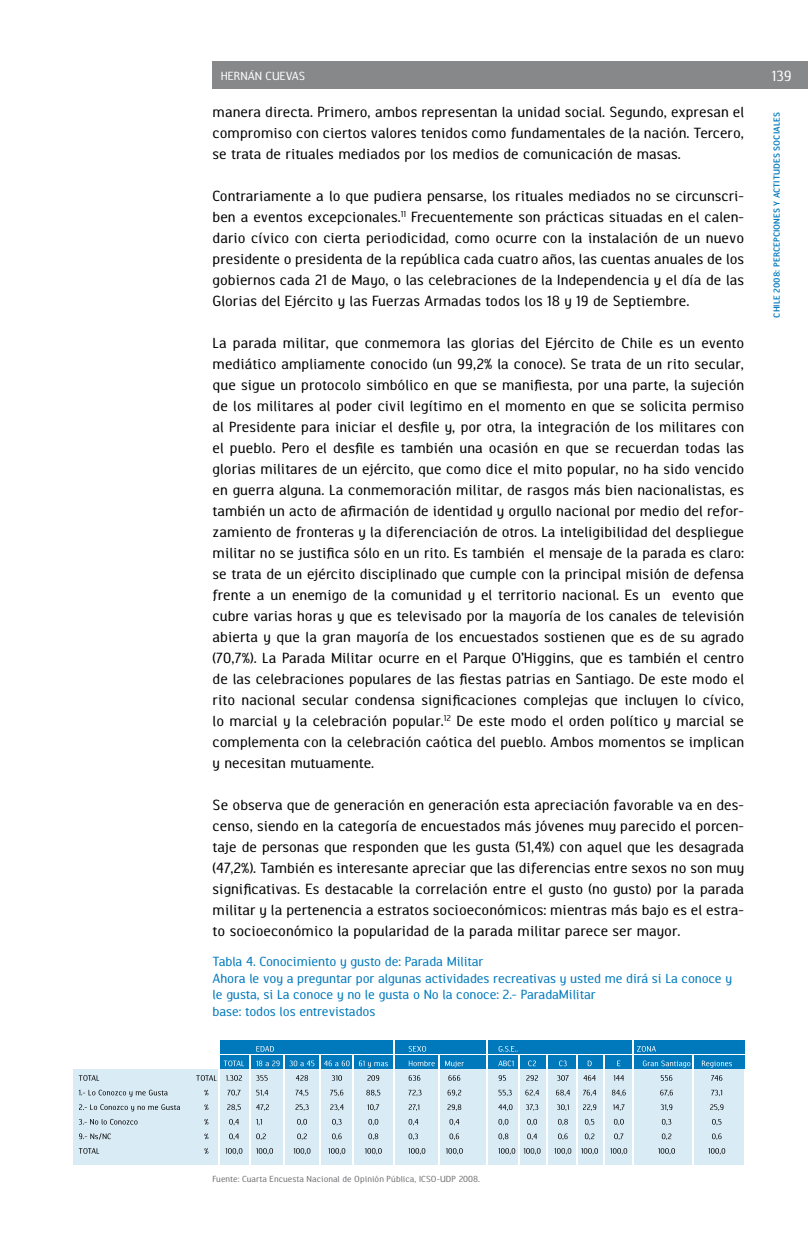
<style>
.page{position:relative;width:808px;height:1234px;background:#fff}
.page>*{position:absolute;margin:0;border:0;box-sizing:border-box;transform-origin:0 0}
.t1{font:15px/21px "Indo Sans 04";color:#000;text-align:justify}
.t2{font:15px "Indo Sans 04";color:#fff}
.t3{font:13.5px/16.5px "Indo Sans 04";letter-spacing:-.01em;color:#0079bc}
.t4{font:12px "Indo Sans 04";color:#fff}
.t5{font:9px "Indo Sans 04";color:#707173}
.t6{font:700 9px "Indo Sans 04";color:#0079bc}
</style>
<div class="page">
<div style="left:212px;top:61px;width:596px;height:28px;background:#87888a"></div>
<div style="left:220px;top:1055px;width:524px;height:13px;background:#0079bc"></div>
<div style="left:220px;top:1039px;width:524px;height:14px;background:#0079bc"></div>
<div style="left:73px;top:1068px;width:671px;height:96px;background:#d9ebf5"></div>
<hr style="left:632px;top:1039px;width:1px;height:129px;background:#fff">
<hr style="left:692px;top:1053px;width:2px;height:115px;background:#fff">
<hr style="left:603px;top:1054px;width:2px;height:114px;background:#fff">
<hr style="left:576px;top:1054px;width:2px;height:114px;background:#fff">
<hr style="left:547px;top:1054px;width:1px;height:113px;background:#fff">
<hr style="left:518px;top:1053px;width:2px;height:115px;background:#fff">
<hr style="left:486px;top:1039px;width:2px;height:129px;background:#fff">
<hr style="left:393px;top:1038px;width:2px;height:130px;background:#fff">
<hr style="left:283px;top:1054px;width:2px;height:113px;background:#fff">
<hr style="left:249px;top:1054px;width:2px;height:114px;background:#fff">
<hr style="left:352px;top:1054px;width:2px;height:114px;background:#fff">
<hr style="left:319px;top:1054px;width:2px;height:114px;background:#fff">
<hr style="left:438px;top:1054px;width:2px;height:114px;background:#fff">
<svg style="left:79px;top:1147px;width:646px;height:7px"></svg>
<svg style="left:79px;top:1132px;width:642px;height:7px"></svg>
<svg style="left:79px;top:1118px;width:642px;height:7px"></svg>
<svg style="left:79px;top:1103px;width:644px;height:8px"></svg>
<svg style="left:79px;top:1089px;width:643px;height:7px"></svg>
<svg style="left:79px;top:1074px;width:643px;height:6px"></svg>
<svg style="left:224px;top:1060px;width:508px;height:7px"></svg>
<svg style="left:256px;top:1045px;width:400px;height:6px"></svg>
<hr style="left:218px;top:1051px;width:2px;height:114px;background:#fff">
<p class="t4" style="left:221px;top:70px;width:86px">HERNÁN CUEVAS</p>
<p class="t1" style="left:213px;top:102px;width:533px">manera directa. Primero, ambos representan la unidad social. Segundo, expresan el compromiso con ciertos valores tenidos como fundamentales de la nación. Tercero, se trata de rituales mediados por los medios de comunicación de masas.</p>
<p class="t1" style="left:213px;top:186px;width:533px">Contrariamente a lo que pudiera pensarse, los rituales mediados no se circunscri&shy;ben a eventos excepcionales.<sup>11</sup> Frecuentemente son prácticas situadas en el calen&shy;dario cívico con cierta periodicidad, como ocurre con la instalación de un nuevo presidente o presidenta de la república cada cuatro años, las cuentas anuales de los gobiernos cada 21 de Mayo, o las celebraciones de la Independencia y el día de las Glorias del Ejército y las Fuerzas Armadas todos los 18 y 19 de Septiembre.</p>
<p class="t1" style="left:213px;top:333px;width:533px">La parada militar, que conmemora las glorias del Ejército de Chile es un evento mediático ampliamente conocido (un 99,2% la conoce). Se trata de un rito secular, que sigue un protocolo simbólico en que se manifiesta, por una parte, la sujeción de los militares al poder civil legítimo en el momento en que se solicita permiso al Presidente para iniciar el desfile y, por otra, la integración de los militares con el pueblo. Pero el desfile es también una ocasión en que se recuerdan todas las glorias militares de un ejército, que como dice el mito popular, no ha sido vencido en guerra alguna. La conmemoración militar, de rasgos más bien nacionalistas, es también un acto de afirmación de identidad y orgullo nacional por medio del refor&shy;zamiento de fronteras y la diferenciación de otros. La inteligibilidad del despliegue militar no se justifica sólo en un rito. Es también el mensaje de la parada es claro: se trata de un ejército disciplinado que cumple con la principal misión de defensa frente a un enemigo de la comunidad y el territorio nacional. Es un evento que cubre varias horas y que es televisado por la mayoría de los canales de televisión abierta y que la gran mayoría de los encuestados sostienen que es de su agrado (70,7%). La Parada Militar ocurre en el Parque O’Higgins, que es también el centro de las celebraciones populares de las fiestas patrias en Santiago. De este modo el rito nacional secular condensa significaciones complejas que incluyen lo cívico, lo marcial y la celebración popular.<sup>12</sup> De este modo el orden político y marcial se complementa con la celebración caótica del pueblo. Ambos momentos se implican y necesitan mutuamente.</p>
<p class="t1" style="left:213px;top:795px;width:533px">Se observa que de generación en generación esta apreciación favorable va en des&shy;censo, siendo en la categoría de encuestados más jóvenes muy parecido el porcen&shy;taje de personas que responden que les gusta (51,4%) con aquel que les desagrada (47,2%). También es interesante apreciar que las diferencias entre sexos no son muy significativas. Es destacable la correlación entre el gusto (no gusto) por la parada militar y la pertenencia a estratos socioeconómicos: mientras más bajo es el estra&shy;to socioeconómico la popularidad de la parada militar parece ser mayor.</p>
<p class="t3" style="left:213px;top:953px;width:521px">Tabla 4. Conocimiento y gusto de: Parada Militar<br>Ahora le voy a preguntar por algunas actividades recreativas y usted me dirá si La conoce y le gusta, si La conoce y no le gusta o No la conoce: 2.- ParadaMilitar<br>base: todos los entrevistados</p>
<p class="t2" style="left:772px;top:68px;width:22px">139</p>
<p class="t6" style="left:772px;top:317px;width:207px;rotate:-90deg">CHILE 2008: PERCEPCIONES Y ACTITUDES SOCIALES</p>
<p class="t5" style="left:213px;top:1174px;width:269px">Fuente: Cuarta Encuesta Nacional de Opinión Pública, ICSO-UDP 2008.</p>
</div>
